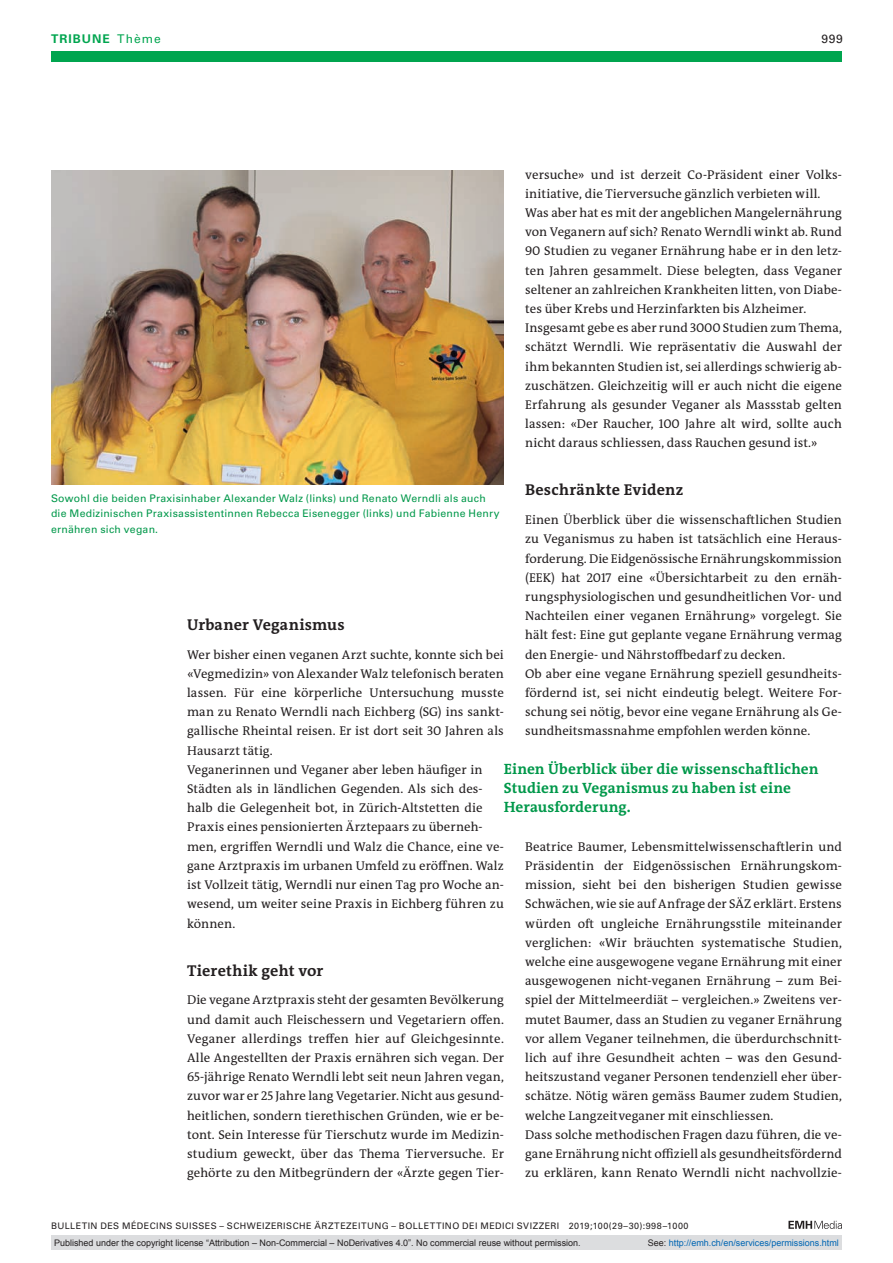
<style>
.page{position:relative;width:893px;height:1263px;background:#fff}
.page>*{position:absolute;margin:0;border:0;box-sizing:border-box;transform-origin:0 0}
.t1{font:700 15.75px "The Antiqua B W7";letter-spacing:.015em;color:#231f20}
.t2{font:700 15px/19.2px "The Antiqua B W7";letter-spacing:.005em;color:#00984a}
.t3{font:12.75px/19.2px "The Antiqua B W5 Plain";letter-spacing:.005em;color:#231f20}
.t4{font:700 12px "Univers LT Std";letter-spacing:.085em;color:#00a54f}
.t5{font:12px "Univers LT Std";color:#231f20}
.t6{font:10.5px/15.8px "Univers LT Std";letter-spacing:.02em;color:#00984a}
.t7{font:9px "Arial";color:#231f20}
.t8{font:9px "Univers LT Std";letter-spacing:.05em;color:#231f20}
.t9{font:9px "Arial";color:#0166b3}
.s1{font-weight:400}
.s2{color:#231f20}
</style>
<div class="page">
<svg style="left:788px;top:1221px;width:54px;height:8px"></svg>
<img style="left:51px;top:171px;width:453px;height:314px">
<div style="left:51px;top:51px;width:791px;height:11px;background:#00a54f"></div>
<div style="left:51px;top:1235px;width:791px;height:15px;background:#dcdddf"></div>
<p class="t4" style="left:51px;top:31px;width:111px">TRIBUNE <span class="s1">Thème</span></p>
<p class="t5" style="left:821px;top:31px;width:23px">999</p>
<p class="t3" style="left:525px;top:165px;width:318px">versuche» und ist derzeit Co-Präsident einer Volks&shy;initiative, die Tierversuche gänzlich verbieten will.<br>Was aber hat es mit der angeblichen Mangelernährung von Veganern auf sich? Renato Werndli winkt ab. Rund 90 Studien zu veganer Ernährung habe er in den letz&shy;ten Jahren gesammelt. Diese belegten, dass Veganer seltener an zahlreichen Krankheiten litten, von Diabe&shy;tes über Krebs und Herzinfarkten bis Alzheimer.<br>Insgesamt gebe es aber rund 3000 Studien zum Thema, schätzt Werndli. Wie repräsentativ die Auswahl der ihm bekannten Studien ist, sei allerdings schwierig ab&shy;zuschätzen. Gleichzeitig will er auch nicht die eigene Erfahrung als gesunder Veganer als Massstab gelten lassen: «Der Raucher, 100 Jahre alt wird, sollte auch nicht daraus schliessen, dass Rauchen gesund ist.»</p>
<p class="t1" style="left:525px;top:480px;width:160px">Beschränkte Evidenz</p>
<p class="t3" style="left:525px;top:510px;width:318px">Einen Überblick über die wissenschaftlichen Studien zu Veganismus zu haben ist tatsächlich eine Heraus&shy;forderung. Die Eidgenössische Ernährungskommission (EEK) hat 2017 eine «Übersichtarbeit zu den ernäh&shy;rungsphysiologischen und gesundheitlichen Vor- und Nachteilen einer veganen Ernährung» vorgelegt. Sie hält fest: Eine gut geplante vegane Ernährung vermag den Energie- und Nährstoffbedarf zu decken.<br>Ob aber eine vegane Ernährung speziell gesundheits&shy;fördernd ist, sei nicht eindeutig belegt. Weitere For&shy;schung sei nötig, bevor eine vegane Ernährung als Ge&shy;sundheitsmassnahme empfohlen werden könne.</p>
<p class="t6" style="left:51px;top:490px;width:450px">Sowohl die beiden Praxisinhaber Alexander Walz (links) und Renato Werndli als auch die Medizinischen Praxisassistentinnen Rebecca Eisenegger (links) und Fabienne Henry ernähren sich vegan.</p>
<p class="t1" style="left:187px;top:614px;width:159px">Urbaner Veganismus</p>
<p class="t3" style="left:187px;top:645px;width:318px">Wer bisher einen veganen Arzt suchte, konnte sich bei «Vegmedizin» von Alexander Walz telefonisch beraten lassen. Für eine körperliche Untersuchung musste man zu Renato Werndli nach Eichberg (SG) ins sankt&shy;gallische Rheintal reisen. Er ist dort seit 30 Jahren als Hausarzt tätig.<br>Veganerinnen und Veganer aber leben häufiger in Städten als in ländlichen Gegenden. Als sich des&shy;halb die Gelegenheit bot, in Zürich-Altstetten die Praxis eines pensionierten Ärztepaars zu überneh&shy;men, ergriffen Werndli und Walz die Chance, eine ve&shy;gane Arztpraxis im urbanen Umfeld zu eröffnen. Walz ist Vollzeit tätig, Werndli nur einen Tag pro Woche an&shy;wesend, um weiter seine Praxis in Eichberg führen zu können.</p>
<p class="t1" style="left:187px;top:960px;width:138px">Tierethik geht vor</p>
<p class="t3" style="left:187px;top:990px;width:318px;text-align:justify">Die vegane Arztpraxis steht der gesamten Bevölkerung und damit auch Fleischessern und Vegetariern offen.<br>Veganer allerdings treffen hier auf Gleichgesinnte.<br>Alle Angestellten der Praxis ernähren sich vegan. Der 65-jährige Renato Werndli lebt seit neun Jahren vegan, zuvor war er 25 Jahre lang Vegetarier. Nicht aus gesund&shy;heitlichen, sondern tierethischen Gründen, wie er be&shy;tont. Sein Interesse für Tierschutz wurde im Medizin&shy;studium geweckt, über das Thema Tierversuche. Er gehörte zu den Mitbegründern der «Ärzte gegen Tier-</p>
<p class="t2" style="left:504px;top:759px;width:316px">Einen Überblick über die wissenschaftlichen<br>Studien zu Veganismus zu haben ist eine<br>Herausforderung.</p>
<p class="t3" style="left:525px;top:837px;width:318px">Beatrice Baumer, Lebensmittelwissenschaftlerin und Präsidentin der Eidgenössischen Ernährungskom&shy;mission, sieht bei den bisherigen Studien gewisse Schwächen, wie sie auf Anfrage der SÄZ erklärt. Erstens würden oft ungleiche Ernährungsstile miteinander verglichen: «Wir bräuchten systematische Studien, welche eine ausgewogene vegane Ernährung mit einer ausgewogenen nicht-veganen Ernährung – zum Bei&shy;spiel der Mittelmeerdiät – vergleichen.» Zweitens ver&shy;mutet Baumer, dass an Studien zu veganer Ernährung vor allem Veganer teilnehmen, die überdurchschnitt&shy;lich auf ihre Gesundheit achten – was den Gesund&shy;heitszustand veganer Personen tendenziell eher über&shy;schätze. Nötig wären gemäss Baumer zudem Studien, welche Langzeitveganer mit einschliessen.<br>Dass solche methodischen Fragen dazu führen, die ve&shy;gane Ernährung nicht offiziell als gesundheitsfördernd zu erklären, kann Renato Werndli nicht nachvollzie-</p>
<p class="t8" style="left:51px;top:1220px;width:639px">BULLETIN DES MÉDECINS SUISSES – SCHWEIZERISCHE ÄRZTEZEITUNG – BOLLETTINO DEI MEDICI SVIZZERI 2019;100(29–30):998–1000</p>
<p class="t7" style="left:54px;top:1237px;width:528px">Published under the copyright license “Attribution – Non-Commercial – NoDerivatives 4.0”. No commercial reuse without permission.</p>
<p class="t9" style="left:648px;top:1237px;width:193px"><span class="s2">See:</span> http://emh.ch/en/services/permissions.html</p>
</div>
